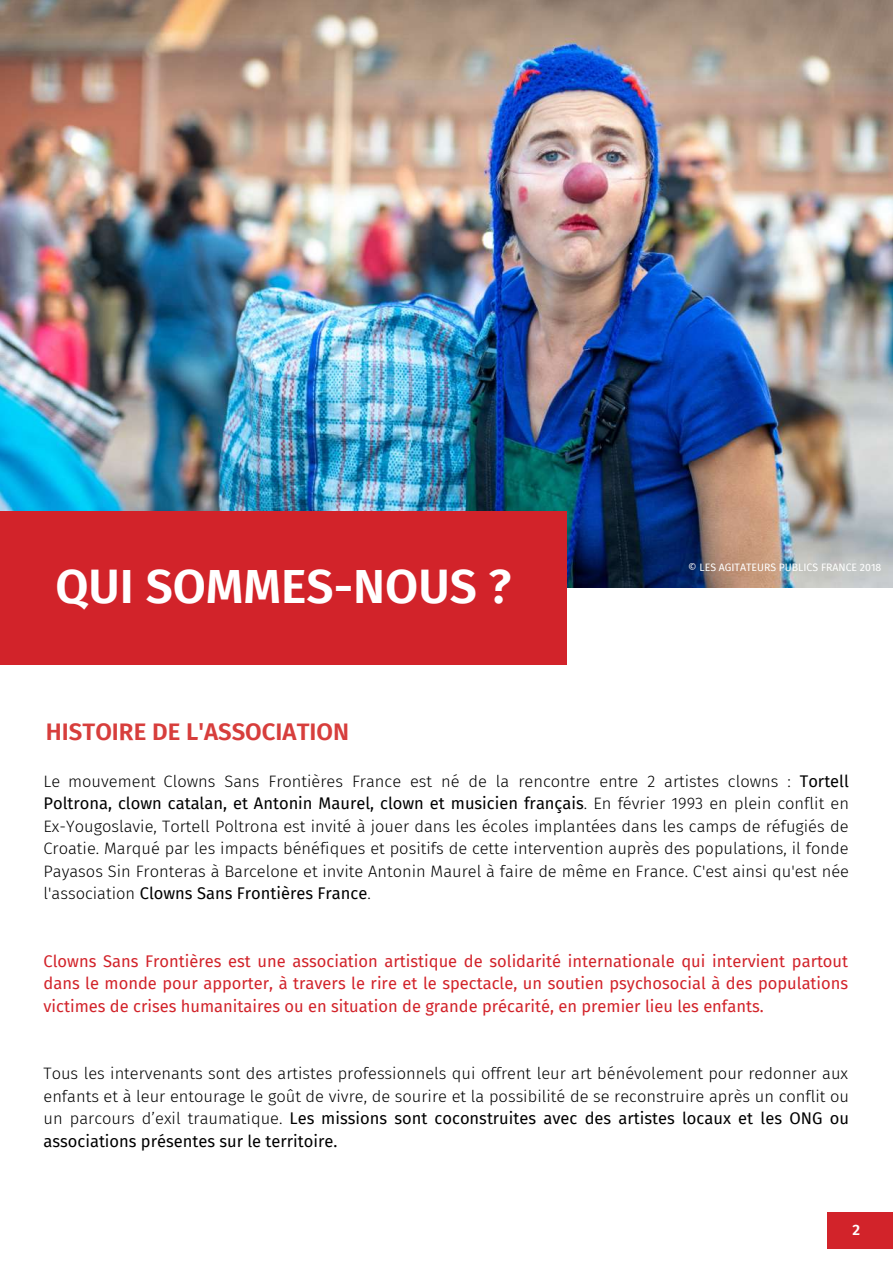
<style>
.page{position:relative;width:893px;height:1264px;background:#fff}
.page>*{position:absolute;margin:0;border:0;box-sizing:border-box;transform-origin:0 0}
.t1{font:600 48px "Fira Sans";color:#fff}
.t2{font:600 24px "Fira Sans";color:#d73e3c}
.t3{font:300 16.5px/22.5px "Fira Sans";color:#000;text-align:justify}
.t4{font:16.5px/22.5px "Fira Sans";color:#d2232a;text-align:justify}
.t5{font:600 15px "Fira Sans";color:#fff}
.t6{font:10.5px "Fira Sans";color:#fff}
.s1{font-weight:400}
</style>
<div class="page">
<img style="left:0;top:0;width:892px;height:587px">
<div style="left:0;top:511px;width:566px;height:154px;background:#d2232a"></div>
<div style="left:826px;top:1211px;width:66px;height:37px;background:#d2232a"></div>
<h1 class="t1" style="left:55px;top:558px;width:457px">QUI SOMMES-NOUS ?</h1>
<h2 class="t2" style="left:46px;top:718px;width:305px">HISTOIRE DE L'ASSOCIATION</h2>
<p class="t6" style="left:688px;top:561px;width:195px">© LES AGITATEURS PUBLICS FRANCE 2018</p>
<p class="t3" style="left:43px;top:770px;width:807px">Le mouvement Clowns Sans Frontières France est né de la rencontre entre 2 artistes clowns : <span class="s1">Tortell Poltrona, clown catalan, et Antonin Maurel, clown et musicien français</span>. En février 1993 en plein conflit en Ex-Yougoslavie, Tortell Poltrona est invité à jouer dans les écoles implantées dans les camps de réfugiés de Croatie. Marqué par les impacts bénéfiques et positifs de cette intervention auprès des populations, il fonde Payasos Sin Fronteras à Barcelone et invite Antonin Maurel à faire de même en France. C'est ainsi qu'est née l'association <span class="s1">Clowns Sans Frontières France</span>.</p>
<p class="t4" style="left:43px;top:949px;width:806px">Clowns Sans Frontières est une association artistique de solidarité internationale qui intervient partout dans le monde pour apporter, à travers le rire et le spectacle, un soutien psychosocial à des populations victimes de crises humanitaires ou en situation de grande précarité, en premier lieu les enfants.</p>
<p class="t3" style="left:43px;top:1062px;width:807px">Tous les intervenants sont des artistes professionnels qui offrent leur art bénévolement pour redonner aux enfants et à leur entourage le goût de vivre, de sourire et la possibilité de se reconstruire après un conflit ou un parcours d’exil traumatique. <span class="s1">Les missions sont coconstruites avec des artistes locaux et les ONG ou associations présentes sur le territoire.</span></p>
<p class="t5" style="left:852px;top:1220px;width:9px">2</p>
</div>
